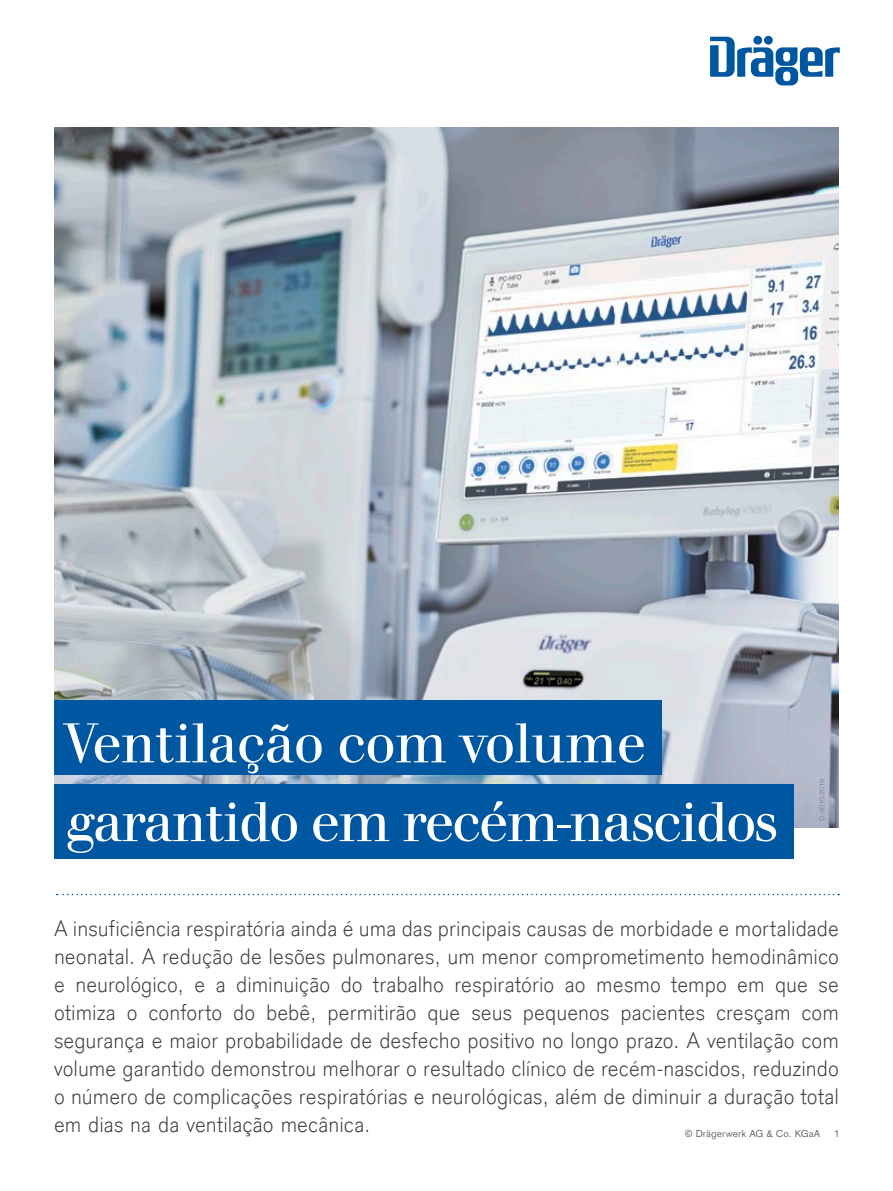
<style>
.page{position:relative;width:893px;height:1191px;background:#fff}
.page>*{position:absolute;margin:0;border:0;box-sizing:border-box;transform-origin:0 0}
.t1{font:58.5px "Draeger Walbaum";letter-spacing:-.02em;color:#fff}
.t2{font:300 23.25px/27.9px "Draeger Sans Global";color:#3b3b3a;text-align:justify}
.t3{font:10.5px "Draeger Sans Global";color:#6f6f6e}
.t4{font:7.5px "Draeger Sans Global";letter-spacing:.025em;color:#868686}
</style>
<div class="page">
<img style="left:54px;top:128px;width:785px;height:699px">
<div style="left:54px;top:784px;width:739px;height:74px;background:#0057a1"></div>
<div style="left:54px;top:700px;width:607px;height:74px;background:#0057a1"></div>
<svg style="left:57px;top:893px;width:782px;height:2px"></svg>
<svg style="left:710px;top:37px;width:130px;height:48px"></svg>
<h1 class="t1" style="left:66px;top:705px;width:581px">Ventilação com volume</h1>
<h1 class="t1" style="left:66px;top:784px;width:713px">garantido em recém-nascidos</h1>
<p class="t4" style="left:817px;top:821px;width:43px;rotate:-90deg">D-3010-2019</p>
<p class="t2" style="left:54px;top:914px;width:786px">A insuficiência respiratória ainda é uma das principais causas de morbidade e mortalidade neonatal. A redução de lesões pulmonares, um menor comprometimento hemodinâmico e neurológico, e a diminuição do trabalho respiratório ao mesmo tempo em que se otimiza o conforto do bebê, permitirão que seus pequenos pacientes cresçam com segurança e maior probabilidade de desfecho positivo no longo prazo. A ventilação com volume garantido demonstrou melhorar o resultado clínico de recém-nascidos, reduzindo o número de complicações respiratórias e neurológicas, além de diminuir a duração total em dias na da ventilação mecânica.</p>
<p class="t3" style="left:685px;top:1127px;width:137px">© Drägerwerk AG &amp; Co. KGaA</p>
<p class="t3" style="left:835px;top:1127px;width:6px">1</p>
</div>
